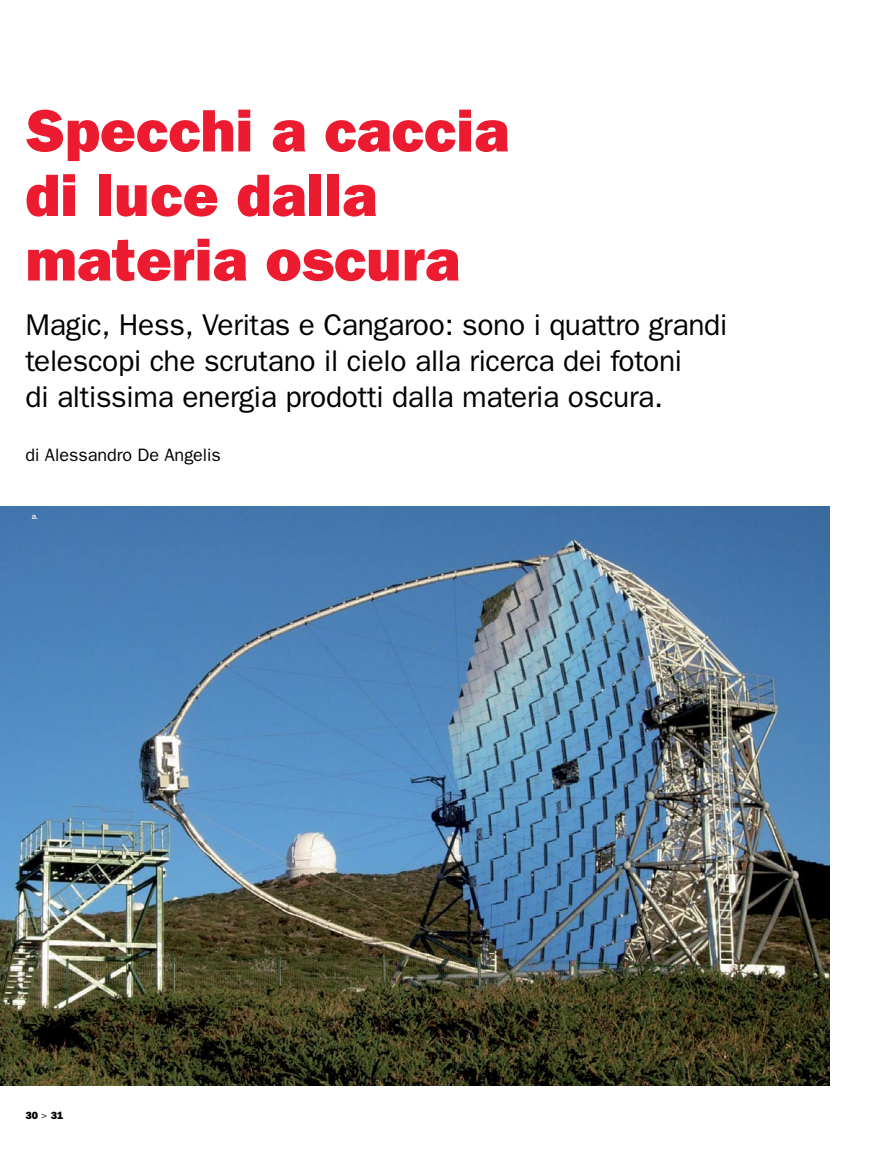
<style>
.page{position:relative;width:893px;height:1149px;background:#fff}
.page>*{position:absolute;margin:0;border:0;box-sizing:border-box;transform-origin:0 0}
.t1{font:800 60px/64.5px "Franklin Gothic";color:#ed1b2f}
.t2{font:30px/36px "Franklin Gothic";letter-spacing:-.01em;color:#000}
.t3{font:18px "Franklin Gothic";color:#000}
.t4{font:800 10.5px "Franklin Gothic";color:#000}
.t5{font:500 8.25px "Franklin Gothic";color:#fff}
.s1{font-stretch:condensed}
.s2{font-weight:400}
</style>
<div class="page">
<img style="left:0;top:506px;width:829px;height:578px">
<h1 class="t1" style="left:26px;top:97px;width:485px">Specchi a caccia di luce dalla materia oscura</h1>
<p class="t2" style="left:26px;top:305px;width:703px">Magic, Hess, Veritas e Cangaroo: sono i quattro grandi telescopi che scrutano il cielo alla ricerca dei fotoni<br>di altissima energia prodotti dalla materia oscura.</p>
<p class="t3" style="left:26px;top:444px;width:197px">di Alessandro De Angelis</p>
<p class="t5" style="left:32px;top:511px;width:8px">a<span class="s1">.</span></p>
<p class="t4" style="left:26px;top:1108px;width:39px">30 <span class="s2">&gt;</span> 31</p>
</div>
